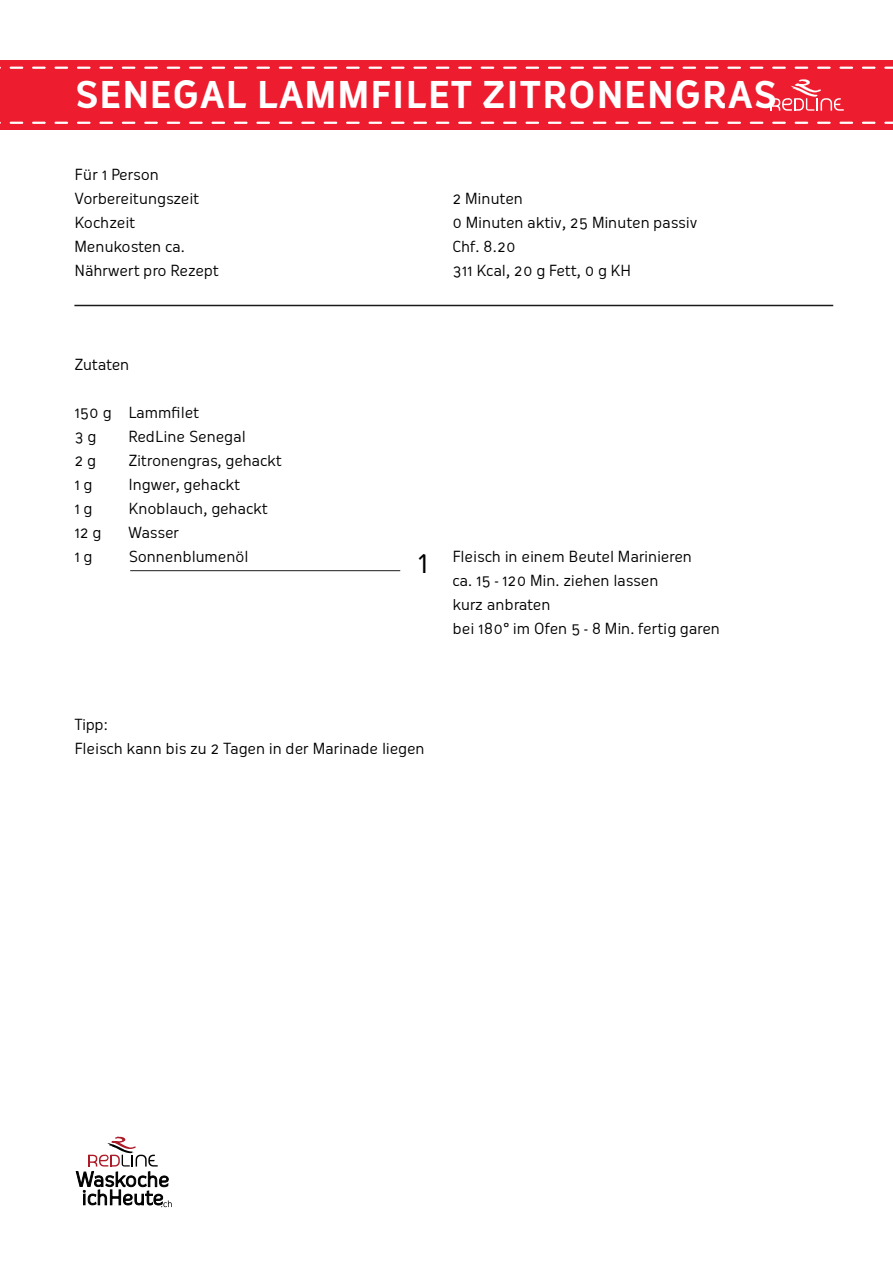
<style>
.page{position:relative;width:893px;height:1263px;background:#fff}
.page>*{position:absolute;margin:0;border:0;box-sizing:border-box;transform-origin:0 0}
.t1{font:700 36px "Oceania";letter-spacing:.025em;color:#fff}
.t2{font:30px "Oceania";color:#000101}
.t3{font:15px/24px "Oceania";letter-spacing:-.01em;color:#000}
</style>
<div class="page">
<hr style="left:74px;top:305px;width:759px;height:1px;background:#000101">
<hr style="left:130px;top:570px;width:270px;height:1px;background:#000004">
<div style="left:0;top:60px;width:893px;height:70px;background:#ed1c2e"></div>
<svg style="left:0;top:67px;width:893px;height:2px"></svg>
<svg style="left:0;top:122px;width:893px;height:2px"></svg>
<svg style="left:770px;top:79px;width:74px;height:32px"></svg>
<svg style="left:76px;top:1136px;width:96px;height:71px"></svg>
<h1 class="t1" style="left:75px;top:73px;width:699px">SENEGAL LAMMFILET ZITRONENGRAS</h1>
<p class="t3" style="left:74px;top:162px;width:126px">Für 1 Person<br>Vorbereitungszeit</p>
<p class="t3" style="left:452px;top:186px;width:72px">2 Minuten</p>
<p class="t3" style="left:74px;top:210px;width:62px">Kochzeit</p>
<p class="t3" style="left:452px;top:210px;width:246px">0 Minuten aktiv, 25 Minuten passiv</p>
<p class="t3" style="left:74px;top:234px;width:112px">Menukosten ca.</p>
<p class="t3" style="left:452px;top:234px;width:65px">Chf. 8.20</p>
<p class="t3" style="left:74px;top:258px;width:146px">Nährwert pro Rezept</p>
<p class="t3" style="left:452px;top:258px;width:180px">311 Kcal, 20 g Fett, 0 g KH</p>
<p class="t3" style="left:74px;top:352px;width:56px">Zutaten</p>
<p class="t3" style="left:74px;top:400px;width:126px">150 g Lammfilet<br>3 g</p>
<p class="t3" style="left:128px;top:424px;width:119px">RedLine Senegal</p>
<p class="t3" style="left:74px;top:448px;width:23px">2 g</p>
<p class="t3" style="left:128px;top:448px;width:155px">Zitronengras, gehackt</p>
<p class="t3" style="left:74px;top:472px;width:19px">1 g</p>
<p class="t3" style="left:128px;top:472px;width:113px">Ingwer, gehackt</p>
<p class="t3" style="left:74px;top:496px;width:19px">1 g</p>
<p class="t3" style="left:128px;top:496px;width:141px">Knoblauch, gehackt</p>
<p class="t3" style="left:74px;top:520px;width:28px">12 g</p>
<p class="t3" style="left:128px;top:520px;width:52px">Wasser</p>
<p class="t3" style="left:74px;top:544px;width:19px">1 g</p>
<p class="t3" style="left:128px;top:544px;width:122px">Sonnenblumenöl</p>
<p class="t3" style="left:452px;top:544px;width:269px">Fleisch in einem Beutel Marinieren<br>ca. 15 - 120 Min. ziehen lassen<br>kurz anbraten<br>bei 180° im Ofen 5 - 8 Min. fertig garen</p>
<h2 class="t2" style="left:417px;top:544px;width:12px">1</h2>
<p class="t3" style="left:74px;top:712px;width:352px">Tipp:<br>Fleisch kann bis zu 2 Tagen in der Marinade liegen</p>
</div>
